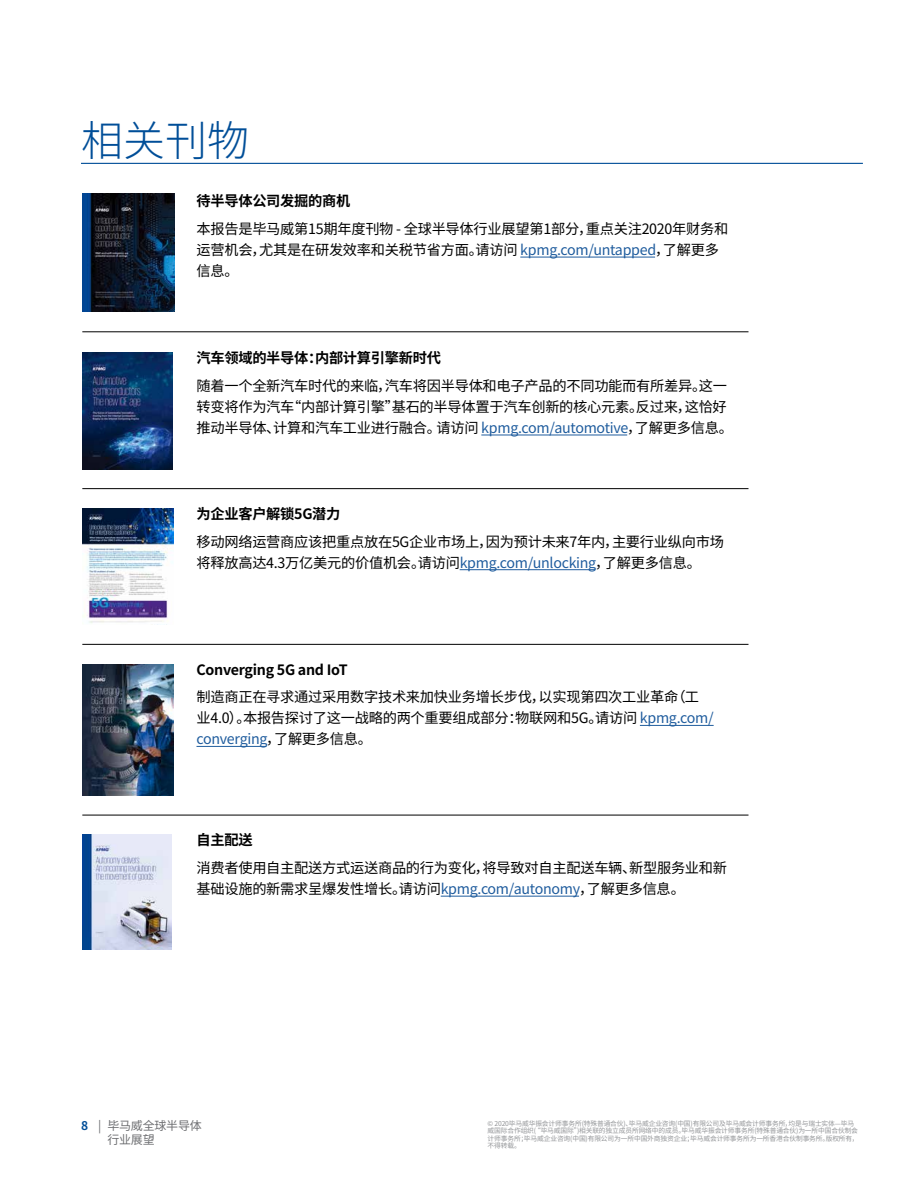
<style>
.page{position:relative;width:918px;height:1188px;background:#fff}
.page>*{position:absolute;margin:0;border:0;box-sizing:border-box;transform-origin:0 0}
.t1{font:300 42px "Noto Sans CJ Ksc";color:#004e98}
.t2{font:14.25px/21px "Noto Sans CJ Ksc";letter-spacing:-.02em;color:#000}
.t3{font:700 14.25px "Noto Sans CJ Ksc";letter-spacing:-.02em;color:#000}
.t4{font:12px/13.5px "Noto Sans CJ Ksc";letter-spacing:-.02em;color:#6d6e71}
.t5{font:700 12px "Noto Sans CJ Ksc";color:#004e98}
.t6{font:6.75px/7.5px "Noto Sans CJ Ksc";letter-spacing:-.02em;color:#939598}
.s1{color:#205d9e}
</style>
<div class="page">
<hr style="left:82px;top:331px;width:666px;height:1px;background:#000">
<hr style="left:82px;top:488px;width:666px;height:1px;background:#000">
<hr style="left:82px;top:644px;width:666px;height:1px;background:#000">
<hr style="left:82px;top:815px;width:666px;height:1px;background:#000">
<hr style="left:520px;top:257px;width:135px;height:1px;background:#205d9e">
<hr style="left:481px;top:435px;width:146px;height:1px;background:#205d9e">
<hr style="left:460px;top:569px;width:135px;height:1px;background:#205d9e">
<hr style="left:640px;top:725px;width:74px;height:1px;background:#205d9e">
<hr style="left:196px;top:746px;width:70px;height:1px;background:#205d9e">
<hr style="left:441px;top:896px;width:138px;height:1px;background:#205d9e">
<img style="left:82px;top:353px;width:90px;height:116px">
<img style="left:83px;top:194px;width:91px;height:118px">
<img style="left:82px;top:508px;width:91px;height:117px">
<img style="left:82px;top:664px;width:91px;height:132px">
<img style="left:82px;top:835px;width:90px;height:114px">
<hr style="left:81px;top:163px;width:782px;height:1px;background:#004e98">
<h1 class="t1" style="left:81px;top:117px;width:169px">相关刊物</h1>
<p class="t3" style="left:196px;top:193px;width:155px">待半导体公司发掘的商机</p>
<p class="t2" style="left:196px;top:219px;width:533px">本报告是毕马威第15期年度刊物 - 全球半导体行业展望第1部分，重点关注2020年财务和运营机会，尤其是在研发效率和关税节省方面。请访问 <span class="s1">kpmg.com/untapped</span>，了解更多信息。</p>
<p class="t3" style="left:196px;top:350px;width:246px">汽车领域的半导体：内部计算引擎新时代</p>
<p class="t2" style="left:196px;top:375px;width:538px">随着一个全新汽车时代的来临，汽车将因半导体和电子产品的不同功能而有所差异。这一转变将作为汽车“内部计算引擎”基石的半导体置于汽车创新的核心元素。反过来，这恰好推动半导体、计算和汽车工业进行融合。请访问 <span class="s1">kpmg.com/automotive</span>，了解更多信息。</p>
<p class="t3" style="left:196px;top:506px;width:146px">为企业客户解锁5G潜力</p>
<p class="t2" style="left:196px;top:531px;width:529px">移动网络运营商应该把重点放在5G企业市场上，因为预计未来7年内，主要行业纵向市场将释放高达4.3万亿美元的价值机会。请访问<span class="s1">kpmg.com/unlocking</span>，了解更多信息。</p>
<p class="t3" style="left:196px;top:661px;width:153px">Converging 5G and IoT</p>
<p class="t2" style="left:196px;top:687px;width:519px">制造商正在寻求通过采用数字技术来加快业务增长步伐，以实现第四次工业革命（工业4.0）。本报告探讨了这一战略的两个重要组成部分：物联网和5G。请访问 <span class="s1">kpmg.com/ converging</span>，了解更多信息。</p>
<p class="t3" style="left:196px;top:832px;width:58px">自主配送</p>
<p class="t2" style="left:196px;top:858px;width:532px">消费者使用自主配送方式运送商品的行为变化，将导致对自主配送车辆、新型服务业和新基础设施的新需求呈爆发性增长。请访问<span class="s1">kpmg.com/autonomy</span>，了解更多信息。</p>
<p class="t5" style="left:81px;top:1119px;width:9px">8</p>
<p class="t4" style="left:107px;top:1119px;width:96px;text-indent:-9px">| 毕马威全球半导体行业展望</p>
<p class="t6" style="left:488px;top:1120px;width:372px">© 2020毕马威华振会计师事务所(特殊普通合伙)、毕马威企业咨询(中国)有限公司及毕马威会计师事务所，均是与瑞士实体—毕马威国际合作组织( “毕马威国际”)相关联的独立成员所网络中的成员。毕马威华振会计师事务所(特殊普通合伙)为一所中国合伙制会计师事务所；毕马威企业咨询(中国)有限公司为一所中国外商独资企业；毕马威会计师事务所为一所香港合伙制事务所。版权所有，不得转载。</p>
</div>
